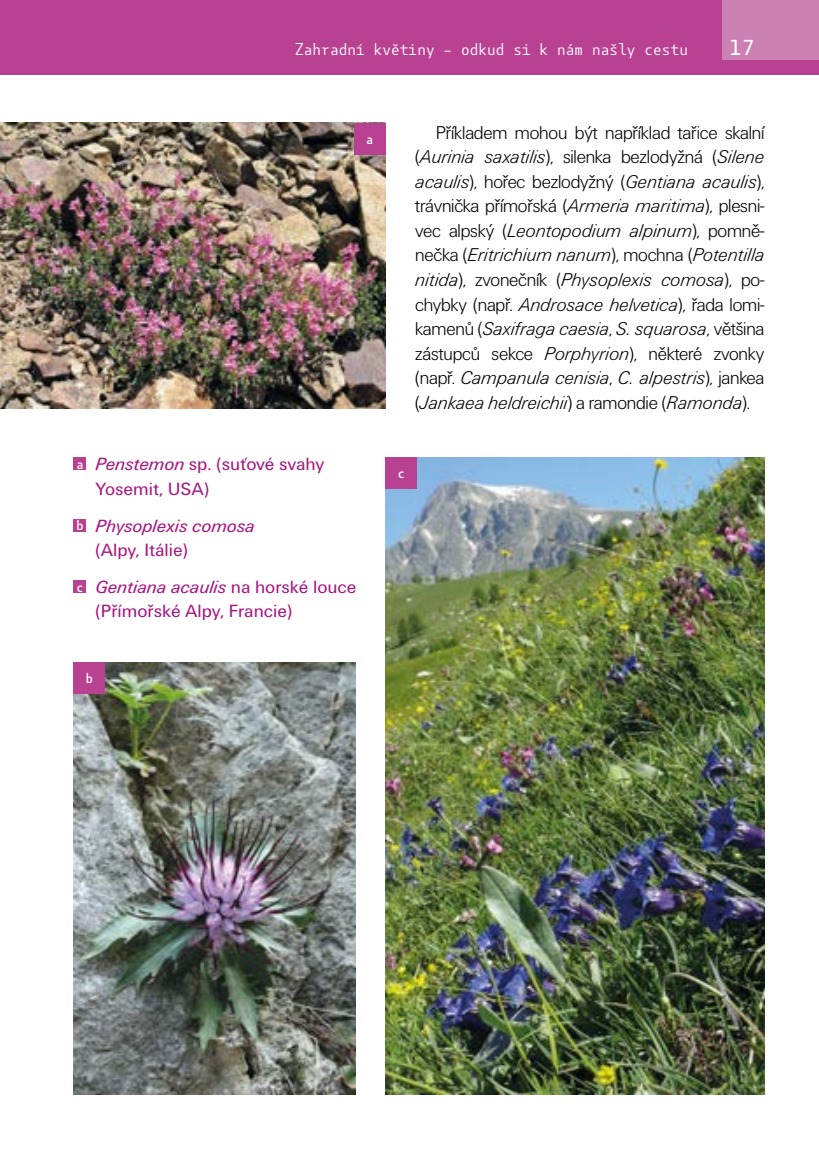
<style>
.page{position:relative;width:819px;height:1166px;background:#fff}
.page>*{position:absolute;margin:0;border:0;box-sizing:border-box;transform-origin:0 0}
.t1{font:500 21px "Botanika Mono";color:#fff}
.t2{font:19.25px/24.5px "U001 DOT Ligh Ital";letter-spacing:-.01em;color:#000}
.t3{font:19.25px "U001 DOT Ligh";letter-spacing:-.01em;color:#000}
.t4{font:18.38px/24.5px "U001 TOT";color:#a71681}
.t5{font:italic 18.38px/24.5px "U001 TOT";color:#a71681}
.t6{font:16.62px "Botanika Mono";letter-spacing:-.075em;color:#fff}
.t7{font:500 14px "Botanika Mono";color:#fff}
.s1{font-family:"Botanika Mono";font-weight:500;font-size:14px;color:#fff}
.s2{font-style:italic}
.s3{font-family:"Botanika Mono";font-weight:500;font-style:normal;font-size:14px;color:#fff}
.s4{font-style:normal}
.s5{font-family:"U001 DOT Ligh"}
.s6{font-family:"U001 DOT Ligh Ital"}
</style>
<div class="page">
<div style="left:0;top:0;width:819px;height:74px;background:#b94191"></div>
<div style="left:722px;top:0;width:97px;height:60px;background:#cc81b5"></div>
<img style="left:73px;top:662px;width:282px;height:432px">
<img style="left:0;top:123px;width:385px;height:285px">
<img style="left:385px;top:457px;width:379px;height:637px">
<div style="left:73px;top:457px;width:13px;height:13px;background:#b94191"></div>
<div style="left:73px;top:519px;width:13px;height:13px;background:#b94191"></div>
<div style="left:73px;top:580px;width:13px;height:13px;background:#b94191"></div>
<div style="left:354px;top:123px;width:31px;height:32px;background:#b94191"></div>
<div style="left:73px;top:662px;width:32px;height:32px;background:#b94191"></div>
<div style="left:385px;top:457px;width:32px;height:32px;background:#b94191"></div>
<p class="t6" style="left:294px;top:39px;width:396px">Zahradní květiny – odkud si k nám našly cestu</p>
<p class="t1" style="left:729px;top:33px;width:27px">17</p>
<p class="t7" style="left:365px;top:129px;width:10px">a</p>
<p class="t4" style="left:95px;top:452px;width:230px;text-indent:-20px"><span class="s1">a</span> <span class="s2">Penstemon</span> sp. (suťové svahy<br>Yosemit, USA)</p>
<p class="t5" style="left:95px;top:514px;width:161px;text-indent:-20px"><span class="s3">b</span> Physoplexis comosa <span class="s4">(Alpy, Itálie)</span></p>
<p class="t4" style="left:95px;top:575px;width:262px;text-indent:-20px"><span class="s1">c</span> <span class="s2">Gentiana acaulis</span> na horské louce (Přímořské Alpy, Francie)</p>
<p class="t7" style="left:85px;top:669px;width:10px">b</p>
<p class="t3" style="left:436px;top:122px;width:329px">Příkladem mohou být například tařice skalní</p>
<p class="t2" style="left:415px;top:145px;width:350px"><span class="s5">(</span>Aurinia saxatilis<span class="s5">), silenka bezlodyžná (</span>Silene acaulis<span class="s5">), hořec bezlodyžný (</span>Gentiana acaulis<span class="s5">),</span></p>
<p class="t3" style="left:415px;top:196px;width:350px">trávnička přímořská (<span class="s6">Armeria maritima</span>), plesni-</p>
<p class="t2" style="left:415px;top:219px;width:350px;text-align:justify"><span class="s5">vec alpský (</span>Leontopodium alpinum<span class="s5">), pomně&shy;nečka (</span>Eritrichium nanum<span class="s5">), mochna (</span>Potentilla nitida<span class="s5">), zvonečník (</span>Physoplexis comosa<span class="s5">), po-</span></p>
<p class="t3" style="left:415px;top:294px;width:350px">chybky (např. <span class="s6">Androsace helvetica</span>), řada lomi-</p>
<p class="t2" style="left:415px;top:317px;width:350px"><span class="s5">kamenů (</span>Saxifraga caesia<span class="s5">,</span> S. squarosa<span class="s5">, většina</span></p>
<p class="t3" style="left:415px;top:343px;width:350px">zástupců sekce <span class="s6">Porphyrion</span>), některé zvonky</p>
<p class="t2" style="left:415px;top:366px;width:350px"><span class="s5">(např.</span> Campanula cenisia<span class="s5">,</span> C. alpestris<span class="s5">), jankea (</span>Jankaea heldreichii<span class="s5">) a ramondie (</span>Ramonda<span class="s5">).</span></p>
<p class="t7" style="left:397px;top:464px;width:10px">c</p>
</div>
